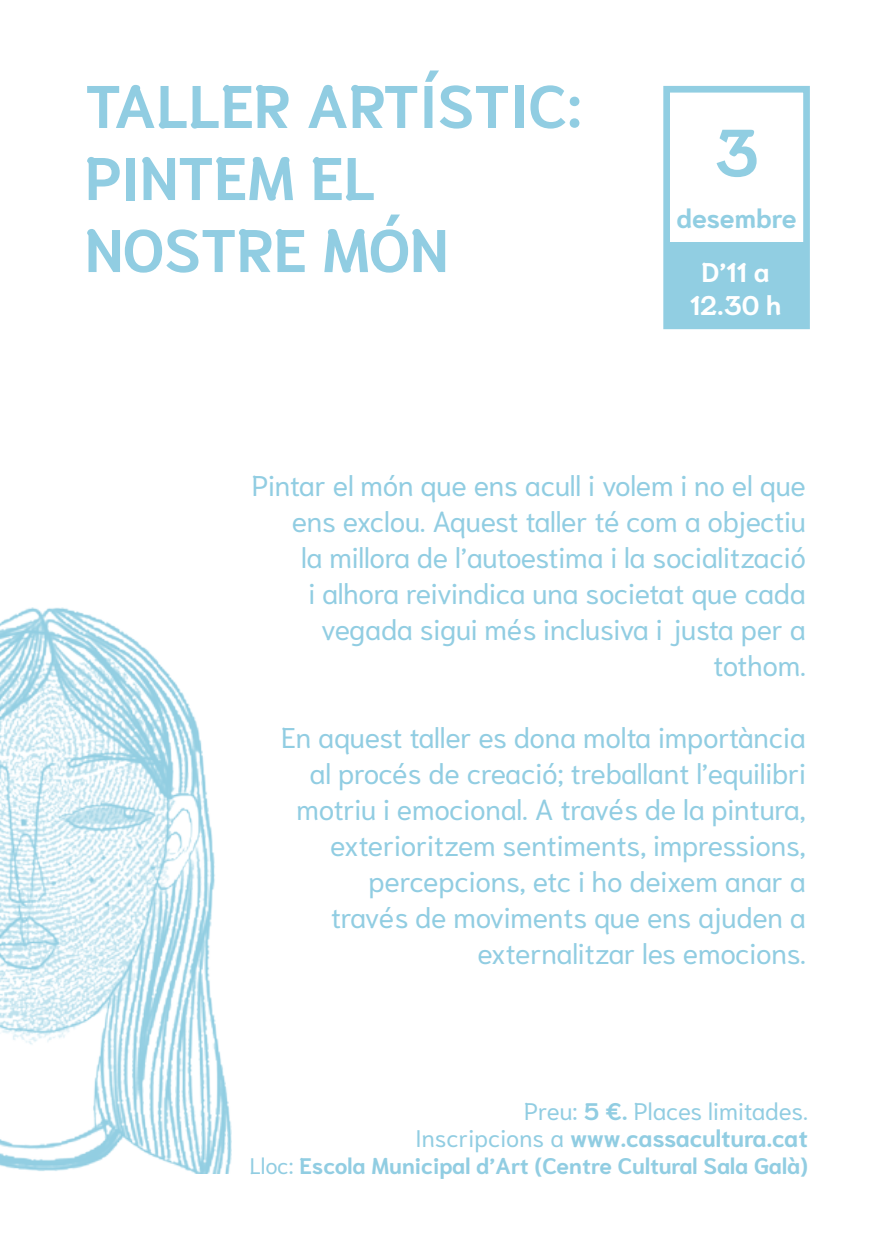
<style>
.page{position:relative;width:893px;height:1259px;background:#fff}
.page>*{position:absolute;margin:0;border:0;box-sizing:border-box;transform-origin:0 0}
.t1{font:700 66.6px "Niramit";color:#91cee2}
.t2{font:700 60px/72px "Niramit";color:#91cde2}
.t3{font:28.5px/36px "Niramit";letter-spacing:-.01em;color:#91cde2;text-align:right}
.t4{font:700 27px/33px "Niramit";color:#fff;text-align:center}
.t5{font:700 26.7px "Niramit";color:#91cee2}
.t6{font:24px/27px "Niramit";color:#91cde2;text-align:right}
.t7{font:700 22.5px "Niramit";color:#91cde2}
.s1{font-weight:700}
.s2{font-weight:400}
</style>
<div class="page">
<img style="left:0;top:607px;width:232px;height:567px">
<div style="left:663px;top:86px;width:147px;height:243px;border:7px solid #91cee2"></div>
<div style="left:666px;top:242px;width:141px;height:87px;background:#91cee2"></div>
<h2 class="t2" style="left:85px;top:71px;width:498px">TALLER ARTÍSTIC:<br>PINTEM EL<br>NOSTRE MÓN</h2>
<h1 class="t1" style="left:714px;top:114px;width:46px">3</h1>
<p class="t5" style="left:676px;top:203px;width:122px">desembre</p>
<p class="t4" style="left:690px;top:256px;width:93px">D’11 a<br>12.30 h</p>
<p class="t3" style="left:252px;top:467px;width:556px">Pintar el món que ens acull i volem i no el que ens exclou. Aquest taller té com a objectiu<br>la millora de l’autoestima i la socialització<br>i alhora reivindica una societat que cada vegada sigui més inclusiva i justa per a tothom.</p>
<p class="t3" style="left:281px;top:719px;width:526px">En aquest taller es dona molta importància al procés de creació; treballant l’equilibri motriu i emocional. A través de la pintura, exterioritzem sentiments, impressions, percepcions, etc i ho deixem anar a<br>través de moviments que ens ajuden a externalitzar les emocions.</p>
<p class="t6" style="left:415px;top:1097px;width:394px">Preu: <span class="s1">5 €.</span> Places limitades.<br>Inscripcions a <span class="s1">www.cassacultura.cat</span></p>
<p class="t7" style="left:250px;top:1152px;width:560px"><span class="s2">Lloc:</span> Escola Municipal d’Art (Centre Cultural Sala Galà)</p>
</div>
